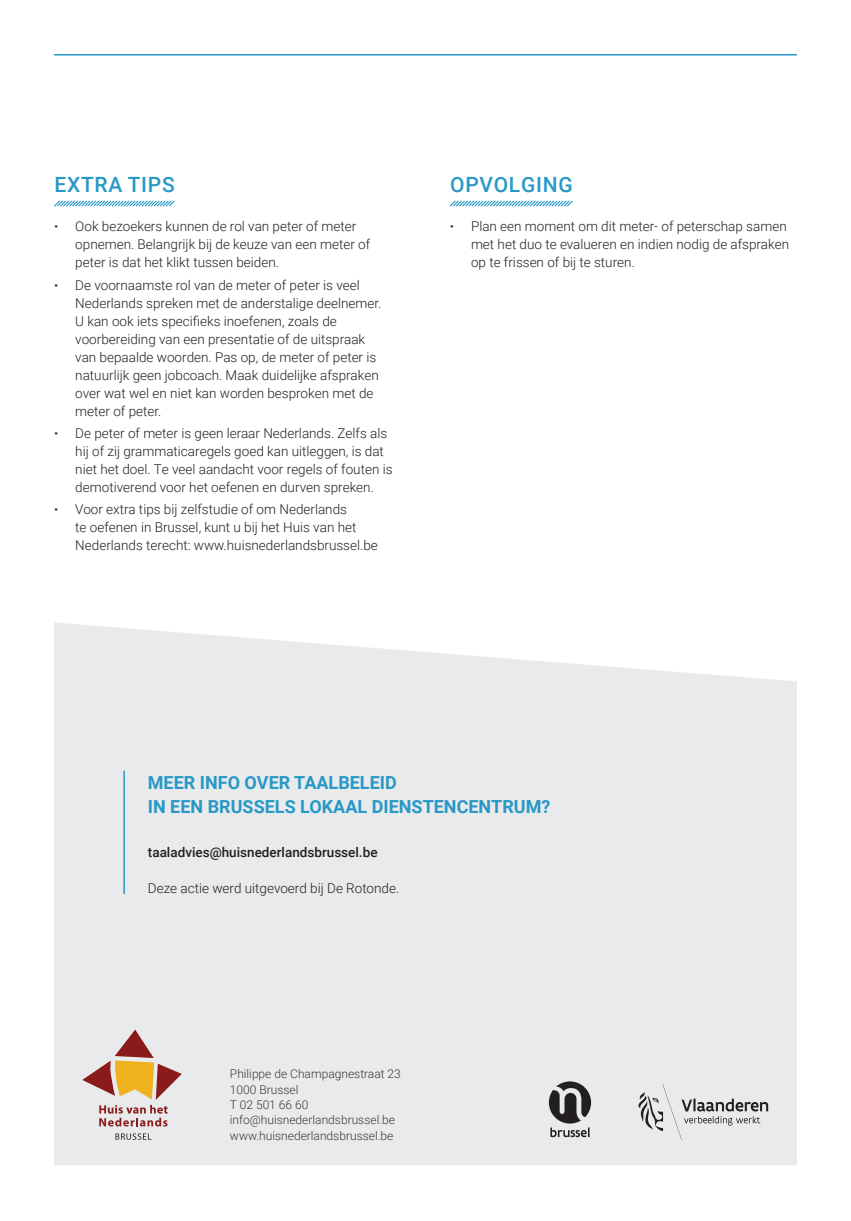
<style>
.page{position:relative;width:851px;height:1221px;background:#fff}
.page>*{position:absolute;margin:0;border:0;box-sizing:border-box;transform-origin:0 0}
.titel_sub{font:500 21px "Roboto";letter-spacing:.035em;color:#2798c7}
.SubTitel{font:700 18px/24px "Roboto";color:#2798c7}
.Body_-_Inleiding{font:300 13.5px/18px "Roboto";color:#231f20}
.Body_-_Inleiding-2{font:500 13.5px "Roboto";color:#231f20}
.body{font:300 12px "Roboto";color:#383839}
.s1{font-weight:900}
</style>
<div class="page">
<div style="left:54px;top:623px;width:742px;height:542px;background:#e9eaeb"></div>
<svg style="left:54px;top:200px;width:121px;height:7px"></svg>
<svg style="left:449px;top:200px;width:124px;height:7px"></svg>
<hr style="left:123px;top:770px;width:2px;height:123px;background:#2798c7">
<hr style="left:54px;top:54px;width:742px;height:1px;background:#2798c7">
<svg style="left:635px;top:1084px;width:133px;height:55px;background:#d2d2d3"></svg>
<svg style="left:549px;top:1081px;width:42px;height:56px;background:#848283"></svg>
<svg style="left:115px;top:1133px;width:36px;height:6px"></svg>
<svg style="left:82px;top:1029px;width:100px;height:97px;background:#d6b9a7"></svg>
<p class="titel_sub" style="left:54px;top:170px;width:122px">EXTRA TIPS</p>
<p class="Body_-_Inleiding" style="left:75px;top:217px;width:296px;text-indent:-21px"><span class="s1">·</span> Ook bezoekers kunnen de rol van peter of meter opnemen. Belangrijk bij de keuze van een meter of peter is dat het klikt tussen beiden.</p>
<p class="Body_-_Inleiding" style="left:75px;top:275px;width:307px;text-indent:-21px"><span class="s1">·</span> De voornaamste rol van de meter of peter is veel Nederlands spreken met de anderstalige deelnemer.<br>U kan ook iets specifieks inoefenen, zoals de voorbereiding van een presentatie of de uitspraak van bepaalde woorden. Pas op, de meter of peter is natuurlijk geen jobcoach. Maak duidelijke afspraken over wat wel en niet kan worden besproken met de meter of peter.</p>
<p class="Body_-_Inleiding" style="left:75px;top:423px;width:319px;text-indent:-21px"><span class="s1">·</span> De peter of meter is geen leraar Nederlands. Zelfs als hij of zij grammaticaregels goed kan uitleggen, is dat niet het doel. Te veel aandacht voor regels of fouten is demotiverend voor het oefenen en durven spreken.</p>
<p class="Body_-_Inleiding" style="left:75px;top:500px;width:304px;text-indent:-21px"><span class="s1">·</span> Voor extra tips bij zelfstudie of om Nederlands<br>te oefenen in Brussel, kunt u bij het Huis van het<br>Nederlands terecht: www.huisnederlandsbrussel.be</p>
<p class="titel_sub" style="left:450px;top:170px;width:124px">OPVOLGING</p>
<p class="Body_-_Inleiding" style="left:471px;top:217px;width:319px;text-indent:-21px"><span class="s1">·</span> Plan een moment om dit meter- of peterschap samen met het duo te evalueren en indien nodig de afspraken op te frissen of bij te sturen.</p>
<p class="SubTitel" style="left:148px;top:770px;width:404px">MEER INFO OVER TAALBELEID<br>IN EEN BRUSSELS LOKAAL DIENSTENCENTRUM?</p>
<p class="Body_-_Inleiding-2" style="left:148px;top:842px;width:231px">taaladvies@huisnederlandsbrussel.be</p>
<p class="Body_-_Inleiding" style="left:148px;top:878px;width:253px">Deze actie werd uitgevoerd bij De Rotonde.</p>
<p class="body" style="left:230px;top:1065px;width:172px">Philippe de Champagnestraat 23</p>
<p class="body" style="left:230px;top:1080px;width:70px">1000 Brussel</p>
<p class="body" style="left:230px;top:1096px;width:80px">T 02 501 66 60</p>
<p class="body" style="left:230px;top:1111px;width:167px">info@huisnederlandsbrussel.be</p>
<p class="body" style="left:230px;top:1127px;width:165px">www.huisnederlandsbrussel.be</p>
</div>
